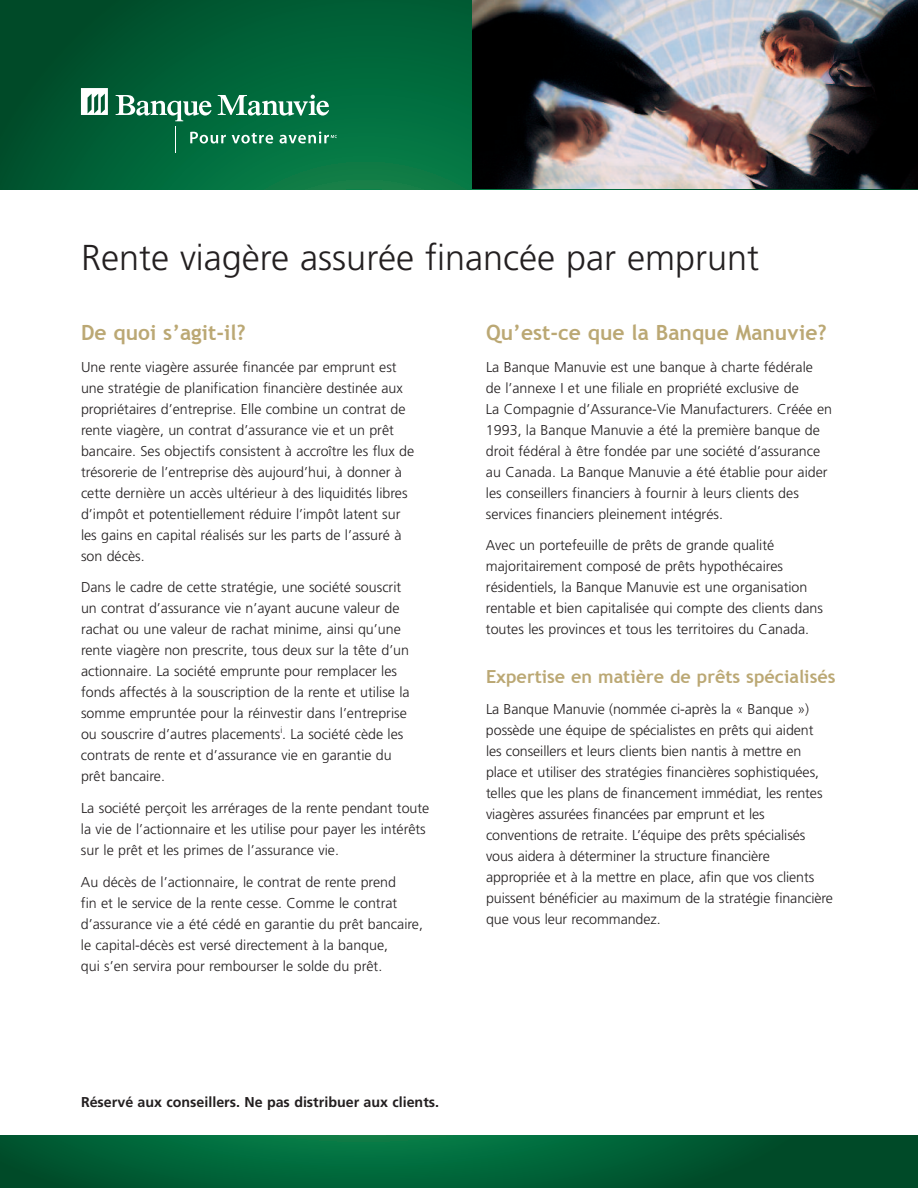
<style>
.page{position:relative;width:918px;height:1188px;background:#fff}
.page>*{position:absolute;margin:0;border:0;box-sizing:border-box;transform-origin:0 0}
.t1{font:300 36px "Frutiger";color:#231f20}
.t2{font:700 21px "Trebuchet MS";color:#bba874}
.t3{font:700 18px "Trebuchet MS";color:#bba874}
.t4{font:300 14.25px/21px "Frutiger";color:#231f20}
.t5{font:700 14.25px "Frutiger";color:#231f20}
</style>
<div class="page">
<svg style="left:0;top:0;width:472px;height:189px;background:#016237"></svg>
<svg style="left:81px;top:88px;width:27px;height:27px"></svg>
<svg style="left:116px;top:95px;width:95px;height:26px"></svg>
<svg style="left:218px;top:95px;width:111px;height:21px"></svg>
<svg style="left:175px;top:127px;width:1px;height:26px"></svg>
<svg style="left:190px;top:132px;width:36px;height:12px"></svg>
<svg style="left:232px;top:133px;width:41px;height:11px"></svg>
<svg style="left:280px;top:132px;width:57px;height:12px"></svg>
<svg style="left:0;top:1135px;width:918px;height:53px;background:#005e34"></svg>
<img style="left:472px;top:0;width:446px;height:189px">
<h1 class="t1" style="left:81px;top:243px;width:680px">Rente viagère assurée financée par emprunt</h1>
<h2 class="t2" style="left:81px;top:320px;width:166px">De quoi s’agit-il?</h2>
<p class="t4" style="left:81px;top:357px;width:335px">Une rente viagère assurée financée par emprunt est une stratégie de planification financière destinée aux propriétaires d’entreprise. Elle combine un contrat de rente viagère, un contrat d’assurance vie et un prêt bancaire. Ses objectifs consistent à accroître les flux de trésorerie de l’entreprise dès aujourd’hui, à donner à cette dernière un accès ultérieur à des liquidités libres d’impôt et potentiellement réduire l’impôt latent sur les gains en capital réalisés sur les parts de l’assuré à son décès.</p>
<p class="t4" style="left:81px;top:578px;width:330px">Dans le cadre de cette stratégie, une société souscrit un contrat d’assurance vie n’ayant aucune valeur de rachat ou une valeur de rachat minime, ainsi qu’une rente viagère non prescrite, tous deux sur la tête d’un actionnaire. La société emprunte pour remplacer les fonds affectés à la souscription de la rente et utilise la somme empruntée pour la réinvestir dans l’entreprise ou souscrire d’autres placements<sup>i</sup>. La société cède les contrats de rente et d’assurance vie en garantie du prêt bancaire.</p>
<p class="t4" style="left:81px;top:799px;width:350px">La société perçoit les arrérages de la rente pendant toute la vie de l’actionnaire et les utilise pour payer les intérêts sur le prêt et les primes de l’assurance vie.</p>
<p class="t4" style="left:81px;top:873px;width:344px">Au décès de l’actionnaire, le contrat de rente prend<br>fin et le service de la rente cesse. Comme le contrat d’assurance vie a été cédé en garantie du prêt bancaire, le capital-décès est versé directement à la banque,<br>qui s’en servira pour rembourser le solde du prêt.</p>
<h2 class="t2" style="left:486px;top:320px;width:342px">Qu’est-ce que la Banque Manuvie?</h2>
<p class="t4" style="left:486px;top:357px;width:348px">La Banque Manuvie est une banque à charte fédérale<br>de l’annexe I et une filiale en propriété exclusive de<br>La Compagnie d’Assurance-Vie Manufacturers. Créée en 1993, la Banque Manuvie a été la première banque de droit fédéral à être fondée par une société d’assurance au Canada. La Banque Manuvie a été établie pour aider les conseillers financiers à fournir à leurs clients des services financiers pleinement intégrés.</p>
<p class="t4" style="left:486px;top:536px;width:338px">Avec un portefeuille de prêts de grande qualité majoritairement composé de prêts hypothécaires résidentiels, la Banque Manuvie est une organisation rentable et bien capitalisée qui compte des clients dans toutes les provinces et tous les territoires du Canada.</p>
<p class="t3" style="left:486px;top:666px;width:351px">Expertise en matière de prêts spécialisés</p>
<p class="t4" style="left:486px;top:700px;width:349px">La Banque Manuvie (nommée ci-après la « Banque ») possède une équipe de spécialistes en prêts qui aident<br>les conseillers et leurs clients bien nantis à mettre en place et utiliser des stratégies financières sophistiquées, telles que les plans de financement immédiat, les rentes viagères assurées financées par emprunt et les conventions de retraite. L’équipe des prêts spécialisés vous aidera à déterminer la structure financière appropriée et à la mettre en place, afin que vos clients puissent bénéficier au maximum de la stratégie financière que vous leur recommandez.</p>
<p class="t5" style="left:81px;top:1096px;width:360px">Réservé aux conseillers. Ne pas distribuer aux clients.</p>
</div>
